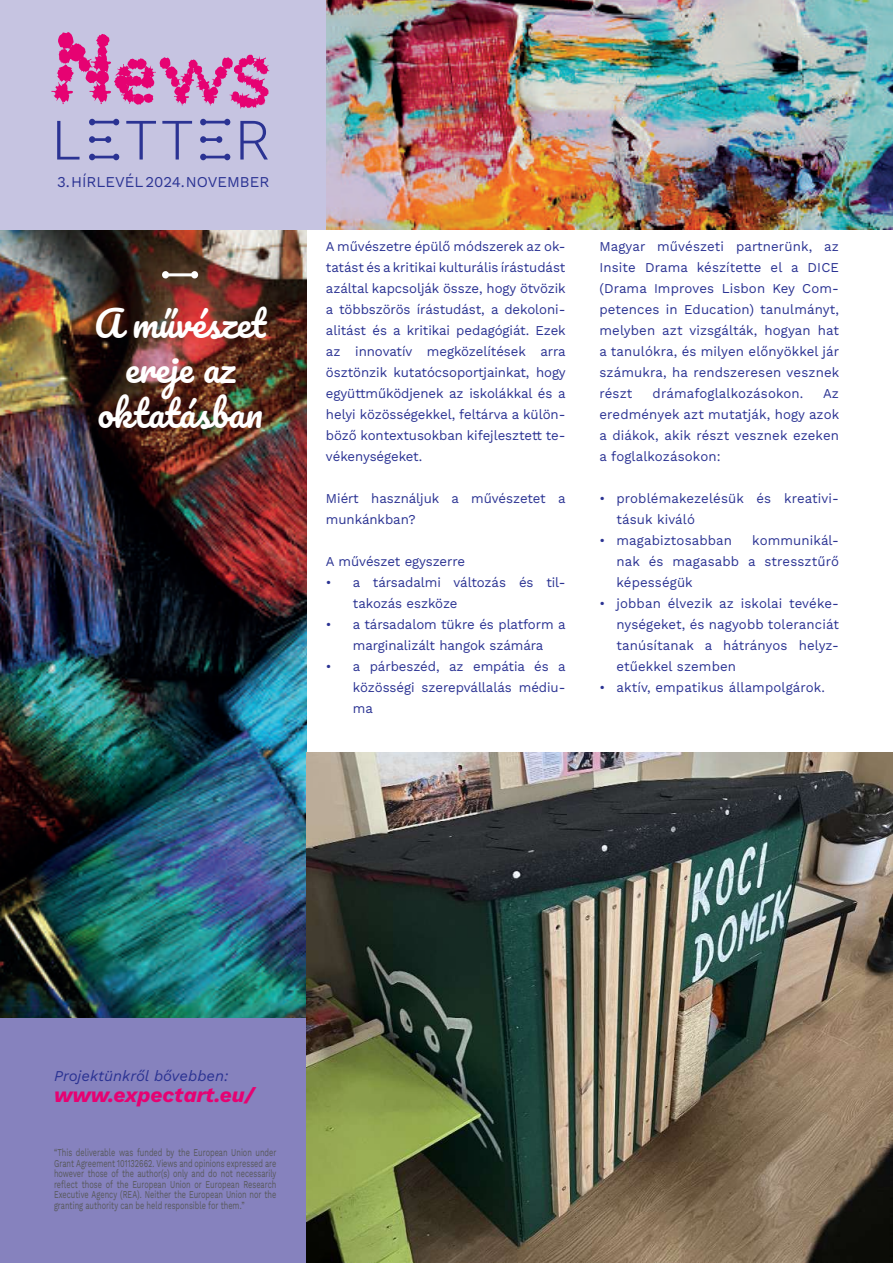
<style>
.page{position:relative;width:893px;height:1263px;background:#fff}
.page>*{position:absolute;margin:0;border:0;box-sizing:border-box;transform-origin:0 0}
.t1{font:36px/45px "Pacifico";color:#fff;text-align:center}
.t2{font:italic 700 21px "Work Sans";color:#e60272}
.t3{font:15px "Work Sans";color:#2b3393}
.t4{font:italic 15px "Work Sans";color:#2b3393}
.t5{font:13.5px/21px "Work Sans";letter-spacing:-.005em;color:#2b3393;text-align:justify}
.t6{font:10.5px/10.5px "Work Sans";color:#57585a;text-align:justify;scale:.7 1}
</style>
<div class="page">
<img style="left:0;top:230px;width:306px;height:788px">
<div style="left:0;top:1018px;width:306px;height:245px;background:#8682be"></div>
<img style="left:306px;top:753px;width:587px;height:510px">
<img style="left:326px;top:0;width:567px;height:230px">
<div style="left:0;top:0;width:326px;height:230px;background:#c6c4e1"></div>
<svg style="left:57px;top:119px;width:211px;height:41px"></svg>
<svg style="left:51px;top:32px;width:219px;height:77px"></svg>
<svg style="left:162px;top:271px;width:36px;height:7px"></svg>
<p class="t3" style="left:57px;top:170px;width:214px">3. HÍRLEVÉL 2024. NOVEMBER</p>
<h1 class="t1" style="left:94px;top:303px;width:172px">A művészet ereje az oktatásban</h1>
<p class="t5" style="left:326px;top:236px;width:241px">A művészetre épülő módszerek az ok&shy;tatást és a kritikai kulturális írástudást azáltal kapcsolják össze, hogy ötvözik a többszörös írástudást, a dekoloni&shy;alitást és a kritikai pedagógiát. Ezek az innovatív megközelítések arra ösztönzik kutatócsoportjainkat, hogy együttműködjenek az iskolákkal és a helyi közösségekkel, feltárva a külön&shy;böző kontextusokban kifejlesztett te&shy;vékenységeket.</p>
<p class="t5" style="left:326px;top:488px;width:241px">Miért használjuk a művészetet a munkánkban?</p>
<p class="t5" style="left:326px;top:551px;width:141px">A művészet egyszerre</p>
<p class="t5" style="left:353px;top:572px;width:214px;text-indent:-27px">• a társadalmi változás és til&shy;takozás eszköze</p>
<p class="t5" style="left:326px;top:614px;width:241px;text-align:center">• a társadalom tükre és platform a marginalizált hangok számára</p>
<p class="t5" style="left:353px;top:656px;width:214px;text-indent:-27px">• a párbeszéd, az empátia és a közösségi szerepvállalás médiu&shy;ma</p>
<p class="t5" style="left:599px;top:236px;width:241px">Magyar művészeti partnerünk, az Insite Drama készítette el a DICE (Drama Improves Lisbon Key Com&shy;petences in Education) tanulmányt, melyben azt vizsgálták, hogyan hat a tanulókra, és milyen előnyökkel jár számukra, ha rendszeresen vesznek részt</p>
<p class="t5" style="left:653px;top:383px;width:152px">drámafoglalkozásokon.</p>
<p class="t5" style="left:599px;top:383px;width:241px;text-indent:224px">Az eredmények azt mutatják, hogy azok a diákok, akik részt vesznek ezeken a foglalkozásokon:</p>
<p class="t5" style="left:616px;top:488px;width:224px;text-indent:-17px">• problémakezelésük és kreativi&shy;tásuk kiváló</p>
<p class="t5" style="left:599px;top:530px;width:134px">• magabiztosabban</p>
<p class="t5" style="left:616px;top:530px;width:224px;text-indent:136px">kommunikál&shy;nak és magasabb a stressztűrő képességük</p>
<p class="t5" style="left:616px;top:593px;width:224px;text-indent:-17px">• jobban élvezik az iskolai tevéke&shy;nységeket, és nagyobb toleranciát tanúsítanak a hátrányos helyz&shy;etűekkel szemben</p>
<p class="t5" style="left:599px;top:677px;width:227px">• aktív, empatikus állampolgárok.</p>
<p class="t4" style="left:54px;top:1064px;width:176px">Projektünkről bővebben:</p>
<h2 class="t2" style="left:54px;top:1079px;width:202px">www.expectart.eu/</h2>
<p class="t6" style="left:54px;top:1147px;width:319px">“This deliverable was funded by the European Union under Grant Agreement 101132662. Views and opinions expressed are however those of the author(s) only and do not necessarily reflect those of the European Union or European Research Executive Agency (REA). Neither the European Union nor the granting authority can be held responsible for them.”</p>
</div>
